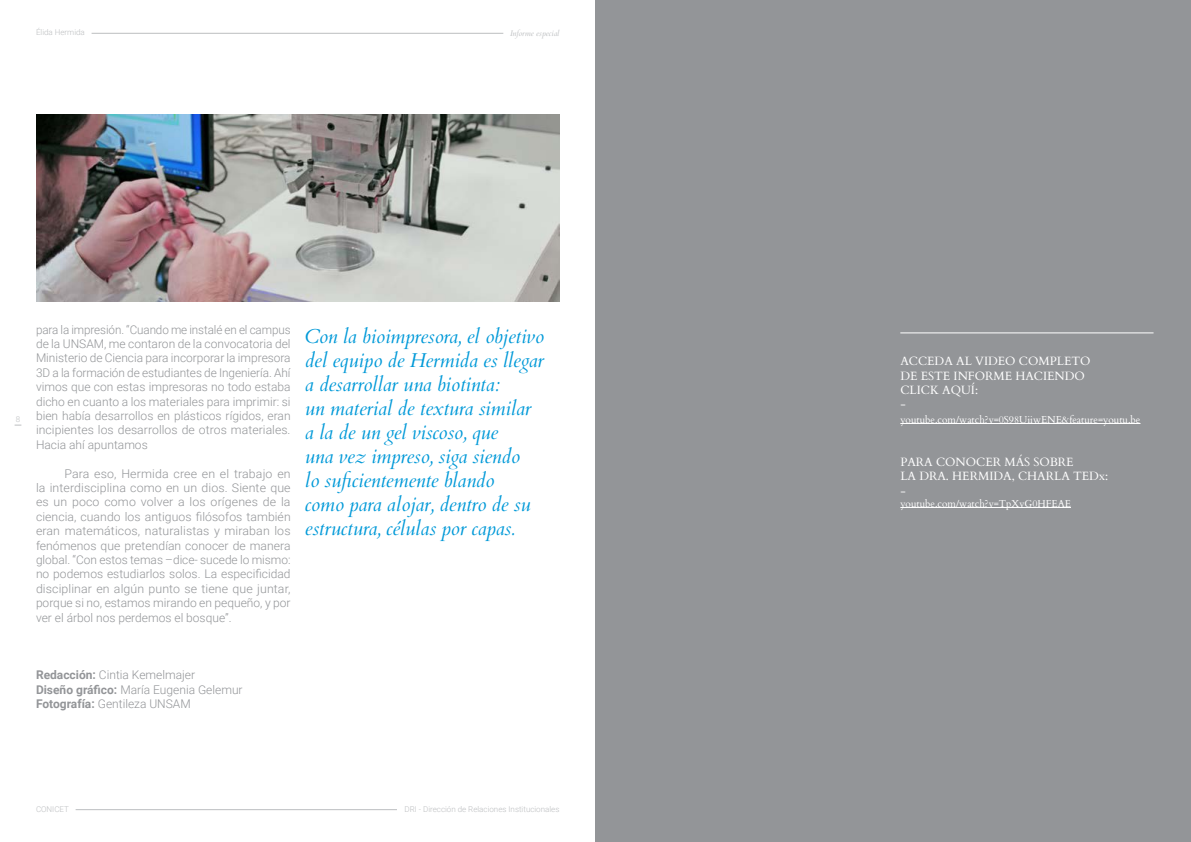
<style>
.page{position:relative;width:1191px;height:842px;background:#fff}
.page>*{position:absolute;margin:0;border:0;box-sizing:border-box;transform-origin:0 0}
.t1{font:italic 20px/24px "Cardo";letter-spacing:-.01em;color:#0099d8}
.t2{font:300 12px/14.4px "Roboto";color:#939598;text-align:justify}
.t3{font:12px/14.4px "Cardo";color:#fff}
.t4{font:10px "Cardo";color:#fff}
.t5{font:300 8px "Roboto";color:#bcbec0}
.t6{font:italic 8px "Cardo";color:#bcbec0}
.s1{font-weight:700}
</style>
<div class="page">
<hr style="left:92px;top:33px;width:411px;height:1px;background:#bcbec0">
<hr style="left:76px;top:809px;width:321px;height:1px;background:#bcbec0">
<div style="left:595px;top:0;width:596px;height:842px;background:#939598"></div>
<img style="left:36px;top:115px;width:523px;height:186px">
<hr style="left:900px;top:423px;width:240px;height:1px;background:#fff">
<hr style="left:900px;top:507px;width:171px;height:1px;background:#fff">
<hr style="left:900px;top:332px;width:253px;height:1px;background:#fff">
<p class="t5" style="left:36px;top:26px;width:50px">Élida Hermida</p>
<p class="t6" style="left:510px;top:29px;width:51px">Informe especial</p>
<p class="t5" style="left:16px;top:413px;width:6px">8</p>
<p class="t2" style="left:36px;top:322px;width:256px">para la impresión. “Cuando me instalé en el campus de la UNSAM, me contaron de la convocatoria del Ministerio de Ciencia para incorporar la impresora 3D a la formación de estudiantes de I ngeniería. Ahí vimos que con estas impresoras no todo estaba dicho en cuanto a los materiales para imprimir: si bien había desarrollos en plásticos rígidos, eran incipientes los desarrollos de otros materiales.<br>Hacia ahí apuntamos</p>
<p class="t2" style="left:36px;top:466px;width:256px;text-indent:28px">Para eso, Hermida cree en el trabajo en la interdisciplina como en un dios. Siente que es un poco como volver a los orígenes de la ciencia, cuando los antiguos filósofos también eran matemáticos, naturalistas y miraban los fenómenos que pretendían conocer de manera global. “Con estos temas –dice- sucede lo mismo: no podemos estudiarlos solos. La especificidad disciplinar en algún punto se tiene que juntar, porque si no, estamos mirando en pequeño, y por ver el árbol nos perdemos el bosque”.</p>
<p class="t1" style="left:305px;top:324px;width:241px">Con la bioimpresora, el objetivo del equipo de Hermida es llegar a desarrollar una biotinta:<br>un material de textura similar a la de un gel viscoso, que<br>una vez impreso, siga siendo<br>lo suficientemente blando<br>como para alojar, dentro de su estructura, células por capas.</p>
<p class="t2" style="left:36px;top:667px;width:208px;text-align:left"><span class="s1">Redacción:</span> Cintia Kemelmajer<br><span class="s1">Diseño gráfico:</span> María Eugenia Gelemur<br><span class="s1">Fotografía:</span> Gentileza UNSAM</p>
<p class="t5" style="left:36px;top:803px;width:35px">CONICET</p>
<p class="t5" style="left:404px;top:803px;width:156px">DRI - Dirección de Relaciones Institucionales</p>
<p class="t3" style="left:900px;top:353px;width:192px">ACCEDA al vide o c ompleto de este informe haciendo click aquí:<br>-</p>
<p class="t4" style="left:900px;top:411px;width:242px">youtube.com/watch?v=0S98UiiwENE&amp;feature=youtu.be</p>
<p class="t3" style="left:900px;top:454px;width:56px">PARA CONO</p>
<p class="t3" style="left:900px;top:454px;width:175px;text-indent:76px">CER MÁS SOBRE<br>LA DRA. HERMI</p>
<p class="t3" style="left:993px;top:468px;width:89px">DA, Charla Ted</p>
<p class="t3" style="left:1099px;top:468px;width:11px">x:</p>
<p class="t3" style="left:900px;top:483px;width:7px">-</p>
<p class="t4" style="left:900px;top:495px;width:172px">youtube.com/watch?v=TpXvG0HFEAE</p>
</div>
